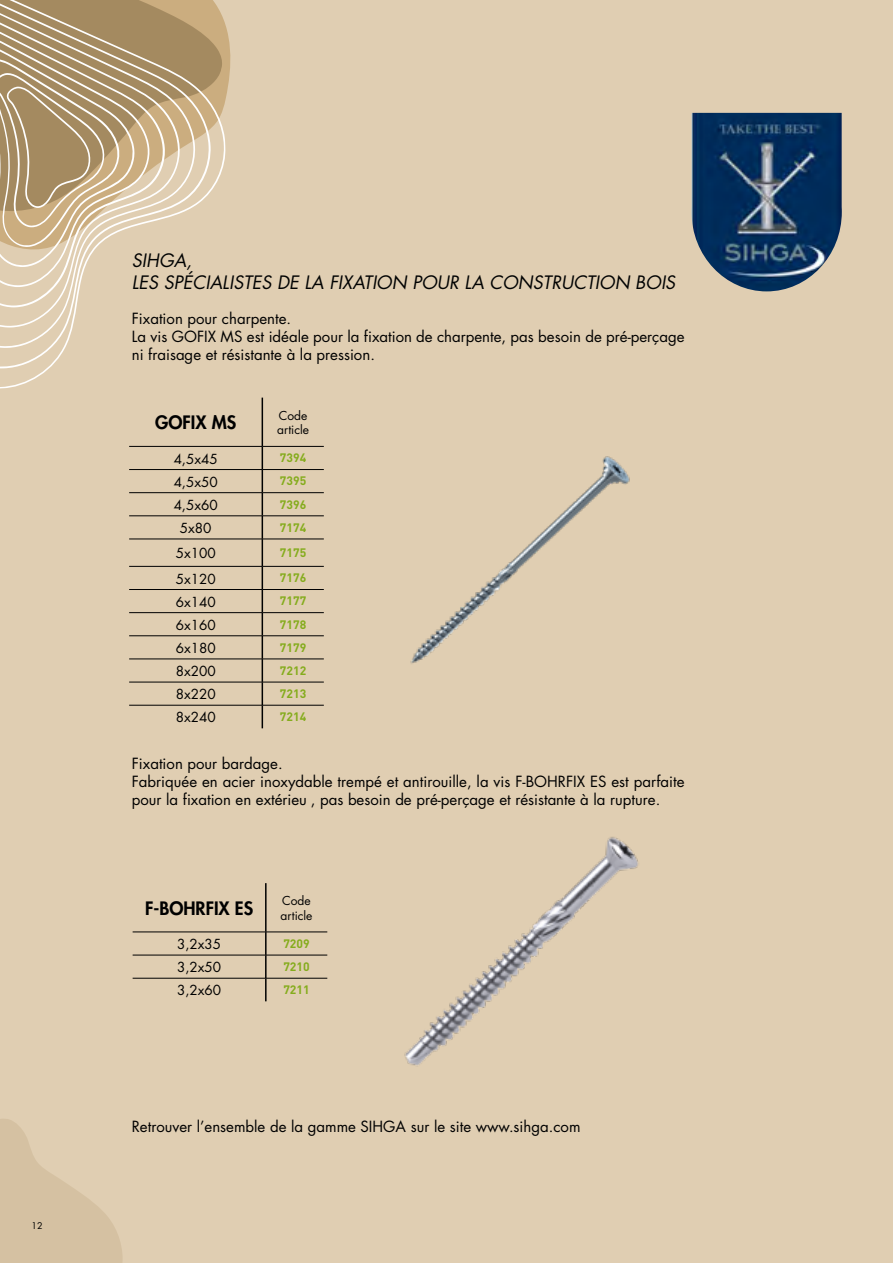
<style>
.page{position:relative;width:893px;height:1263px;background:#e0ceb2}
.page>*{position:absolute;margin:0;border:0;box-sizing:border-box;transform-origin:0 0}
.t1{font:italic 18px/21.6px "Futura Std";color:#010202}
.t2{font:800 18px "Futura Std";color:#000}
.t3{font:15px/18px "Futura Std";color:#000}
.t4{font:13.5px "Futura Std";color:#000}
.t5{font:700 12.15px "DIN Pro";color:#85ac1d}
.t6{font:12px/14.4px "Futura Std";color:#000}
.t7{font:9px "Futura Std";color:#000}
</style>
<div class="page">
<svg style="left:226px;top:27px;width:5px;height:69px"></svg>
<svg style="left:0;top:0;width:226px;height:389px"></svg>
<img style="left:691px;top:113px;width:151px;height:178px">
<hr style="left:262px;top:398px;width:1px;height:48px;background:#000">
<svg style="left:262px;top:447px;width:1px;height:281px"></svg>
<hr style="left:129px;top:446px;width:133px;height:1px;background:#000">
<hr style="left:262px;top:446px;width:62px;height:1px;background:#000">
<hr style="left:129px;top:469px;width:133px;height:1px;background:#000">
<hr style="left:262px;top:469px;width:62px;height:1px;background:#000">
<hr style="left:129px;top:492px;width:133px;height:1px;background:#000">
<hr style="left:262px;top:492px;width:62px;height:1px;background:#000">
<hr style="left:129px;top:516px;width:133px;height:1px;background:#000">
<hr style="left:262px;top:516px;width:62px;height:1px;background:#000">
<hr style="left:129px;top:539px;width:133px;height:1px;background:#000">
<hr style="left:262px;top:539px;width:62px;height:1px;background:#000">
<hr style="left:129px;top:566px;width:133px;height:1px;background:#000">
<hr style="left:262px;top:566px;width:62px;height:1px;background:#000">
<hr style="left:129px;top:589px;width:133px;height:1px;background:#000">
<hr style="left:262px;top:589px;width:62px;height:1px;background:#000">
<hr style="left:129px;top:612px;width:133px;height:1px;background:#000">
<hr style="left:262px;top:612px;width:62px;height:1px;background:#000">
<hr style="left:129px;top:635px;width:133px;height:1px;background:#000">
<hr style="left:262px;top:635px;width:62px;height:1px;background:#000">
<hr style="left:129px;top:659px;width:133px;height:1px;background:#000">
<hr style="left:262px;top:659px;width:62px;height:1px;background:#000">
<hr style="left:129px;top:682px;width:133px;height:1px;background:#000">
<hr style="left:262px;top:682px;width:62px;height:1px;background:#000">
<hr style="left:129px;top:705px;width:133px;height:1px;background:#000">
<hr style="left:262px;top:705px;width:62px;height:1px;background:#000">
<hr style="left:265px;top:883px;width:2px;height:49px;background:#000">
<hr style="left:265px;top:932px;width:2px;height:23px;background:#000">
<hr style="left:265px;top:955px;width:2px;height:23px;background:#000">
<hr style="left:265px;top:978px;width:2px;height:23px;background:#000">
<hr style="left:133px;top:932px;width:133px;height:1px;background:#000">
<hr style="left:266px;top:932px;width:61px;height:1px;background:#000">
<hr style="left:133px;top:955px;width:133px;height:1px;background:#000">
<hr style="left:266px;top:955px;width:61px;height:1px;background:#000">
<hr style="left:133px;top:978px;width:133px;height:1px;background:#000">
<hr style="left:266px;top:978px;width:61px;height:1px;background:#000">
<img style="left:410px;top:456px;width:220px;height:208px">
<img style="left:404px;top:837px;width:234px;height:229px">
<p class="t7" style="left:32px;top:1220px;width:13px">12</p>
<p class="t1" style="left:132px;top:250px;width:545px">SIHGA,<br>LES SPÉCIALISTES DE LA FIXATION POUR LA CONSTRUCTION BOIS</p>
<p class="t3" style="left:132px;top:310px;width:554px">Fixation pour charpente.<br>La vis GOFIX MS est idéale pour la fixation de charpente, pas besoin de pré-perçage ni fraisage et résistante à la pression.</p>
<p class="t2" style="left:155px;top:411px;width:83px">GOFIX MS</p>
<p class="t6" style="left:277px;top:408px;width:33px">Code article</p>
<p class="t4" style="left:174px;top:450px;width:46px">4,5x45</p>
<p class="t5" style="left:280px;top:448px;width:28px">7394</p>
<p class="t4" style="left:174px;top:473px;width:46px">4,5x50</p>
<p class="t5" style="left:280px;top:471px;width:28px">7395</p>
<p class="t4" style="left:174px;top:496px;width:46px">4,5x60</p>
<p class="t5" style="left:280px;top:494px;width:28px">7396</p>
<p class="t4" style="left:180px;top:519px;width:33px">5x80</p>
<p class="t5" style="left:280px;top:517px;width:28px">7174</p>
<p class="t4" style="left:176px;top:545px;width:41px">5x100</p>
<p class="t5" style="left:280px;top:542px;width:28px">7175</p>
<p class="t4" style="left:176px;top:570px;width:41px">5x120</p>
<p class="t5" style="left:280px;top:568px;width:28px">7176</p>
<p class="t4" style="left:176px;top:593px;width:41px">6x140</p>
<p class="t5" style="left:280px;top:591px;width:28px">7177</p>
<p class="t4" style="left:176px;top:616px;width:41px">6x160</p>
<p class="t5" style="left:280px;top:614px;width:28px">7178</p>
<p class="t4" style="left:176px;top:639px;width:41px">6x180</p>
<p class="t5" style="left:280px;top:637px;width:28px">7179</p>
<p class="t4" style="left:176px;top:662px;width:41px">8x200</p>
<p class="t5" style="left:280px;top:660px;width:28px">7212</p>
<p class="t4" style="left:176px;top:686px;width:41px">8x220</p>
<p class="t5" style="left:280px;top:683px;width:28px">7213</p>
<p class="t4" style="left:176px;top:709px;width:41px">8x240</p>
<p class="t5" style="left:280px;top:706px;width:28px">7214</p>
<p class="t3" style="left:132px;top:755px;width:554px">Fixation pour bardage.<br>Fabriquée en acier inoxydable trempé et antirouille, la vis F-BOHRFIX ES est parfaite pour la fixation en extérieu , pas besoin de pré-perçage et résistante à la rupture.</p>
<p class="t2" style="left:145px;top:897px;width:110px">F-BOHRFIX ES</p>
<p class="t6" style="left:281px;top:894px;width:33px">Code article</p>
<p class="t4" style="left:177px;top:935px;width:46px">3,2x35</p>
<p class="t5" style="left:283px;top:933px;width:28px">7209</p>
<p class="t4" style="left:177px;top:959px;width:46px">3,2x50</p>
<p class="t5" style="left:283px;top:956px;width:28px">7210</p>
<p class="t4" style="left:177px;top:982px;width:46px">3,2x60</p>
<p class="t5" style="left:283px;top:979px;width:28px">7211</p>
<p class="t3" style="left:132px;top:1118px;width:450px">Retrouver l’ensemble de la gamme SIHGA sur le site www.sihga.com</p>
</div>
